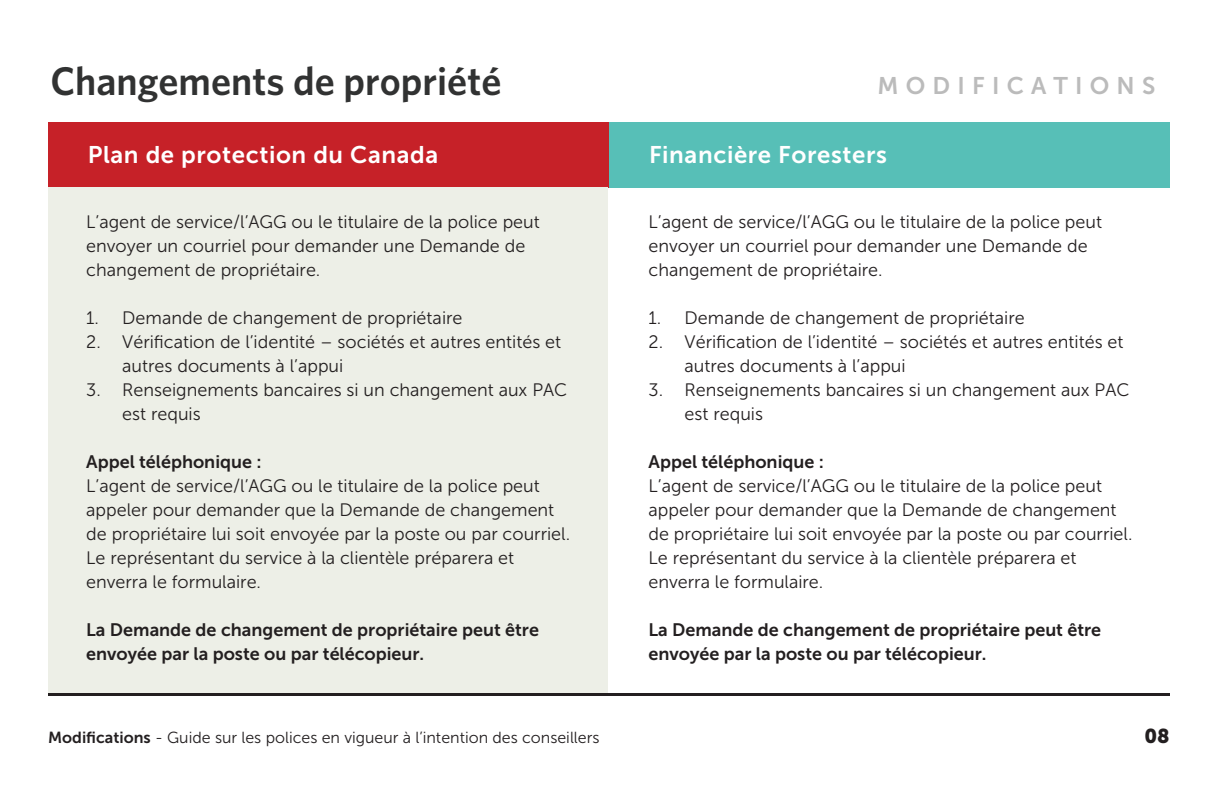
<style>
.page{position:relative;width:1224px;height:792px;background:#fff}
.page>*{position:absolute;margin:0;border:0;box-sizing:border-box;transform-origin:0 0}
.t1{font:600 40px "Whitney";color:#313232}
.t2{font:24px "Museo Sans 700";letter-spacing:.025em;color:#fff}
.t3{font:24px "Museo Sans 700";letter-spacing:.3em;color:#bbb}
.t4{font:20px "Museo Sans 900";color:#231f20}
.t5{font:18px/24px "Museo Sans 300";color:#231f20}
.t6{font:18px/24px "Museo Sans 700";color:#231f20}
.t7{font:16px "Museo Sans 300";color:#231f20}
.s1{font-family:"Museo Sans 700"}
</style>
<div class="page">
<div style="left:48px;top:122px;width:561px;height:65px;background:#c62128"></div>
<div style="left:609px;top:122px;width:561px;height:65px;background:#57bfb7"></div>
<div style="left:48px;top:187px;width:560px;height:507px;background:#edefe7"></div>
<hr style="left:48px;top:693px;width:1122px;height:2px;background:#231f20">
<h1 class="t1" style="left:50px;top:55px;width:452px">Changements de propriété</h1>
<h2 class="t3" style="left:878px;top:72px;width:279px">MODIFICATIONS</h2>
<h2 class="t2" style="left:88px;top:141px;width:352px">Plan de protection du Canada</h2>
<h2 class="t2" style="left:649px;top:141px;width:239px">Financière Foresters</h2>
<p class="t5" style="left:86px;top:210px;width:455px">L’agent de service/l’AGG ou le titulaire de la police peut envoyer un courriel pour demander une Demande de changement de propriétaire.</p>
<p class="t5" style="left:86px;top:306px;width:378px">1. Demande de changement de propriétaire</p>
<p class="t5" style="left:122px;top:330px;width:440px;text-indent:-36px">2. Vérification de l’identité – sociétés et autres entités et autres documents à l’appui</p>
<p class="t5" style="left:122px;top:378px;width:447px;text-indent:-36px">3. Renseignements bancaires si un changement aux PAC est requis</p>
<p class="t6" style="left:86px;top:450px;width:177px">Appel téléphonique :</p>
<p class="t5" style="left:86px;top:474px;width:485px">L’agent de service/l’AGG ou le titulaire de la police peut appeler pour demander que la Demande de changement de propriétaire lui soit envoyée par la poste ou par courriel.<br>Le représentant du service à la clientèle préparera et enverra le formulaire.</p>
<p class="t6" style="left:86px;top:618px;width:454px">La Demande de changement de propriétaire peut être envoyée par la poste ou par télécopieur.</p>
<p class="t5" style="left:649px;top:210px;width:455px">L’agent de service/l’AGG ou le titulaire de la police peut envoyer un courriel pour demander une Demande de changement de propriétaire.</p>
<p class="t5" style="left:649px;top:306px;width:378px">1. Demande de changement de propriétaire</p>
<p class="t5" style="left:685px;top:330px;width:440px;text-indent:-36px">2. Vérification de l’identité – sociétés et autres entités et autres documents à l’appui</p>
<p class="t5" style="left:685px;top:378px;width:447px;text-indent:-36px">3. Renseignements bancaires si un changement aux PAC est requis</p>
<p class="t6" style="left:649px;top:450px;width:177px">Appel téléphonique :</p>
<p class="t5" style="left:649px;top:474px;width:485px">L’agent de service/l’AGG ou le titulaire de la police peut appeler pour demander que la Demande de changement de propriétaire lui soit envoyée par la poste ou par courriel.<br>Le représentant du service à la clientèle préparera et enverra le formulaire.</p>
<p class="t6" style="left:649px;top:618px;width:454px">La Demande de changement de propriétaire peut être envoyée par la poste ou par télécopieur.</p>
<p class="t7" style="left:48px;top:729px;width:553px"><span class="s1">Modifications</span> - Guide sur les polices en vigueur à l’intention des conseillers</p>
<p class="t4" style="left:1145px;top:725px;width:27px">08</p>
</div>
